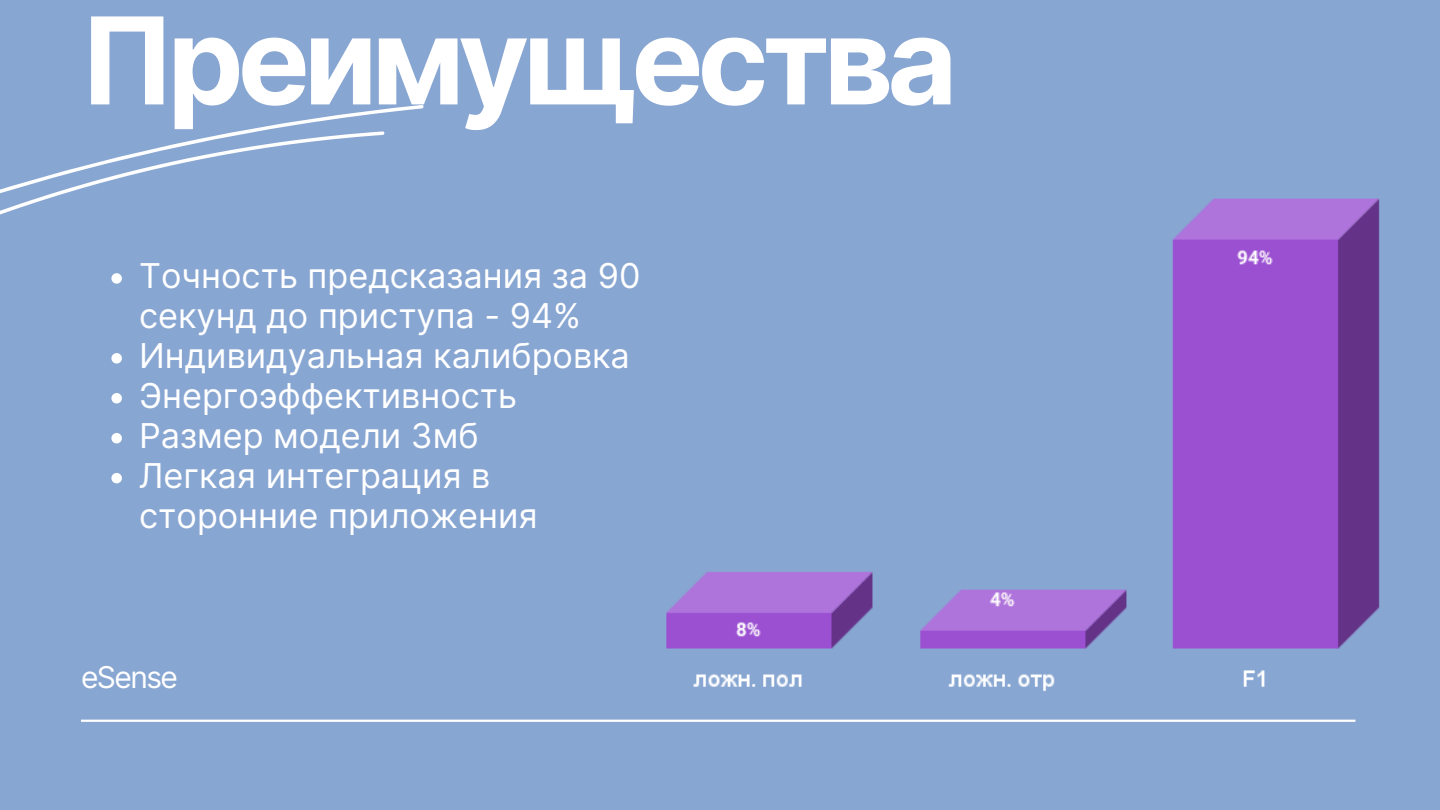
<style>
.page{position:relative;width:1440px;height:810px;background:#88a6d2}
.page>*{position:absolute;margin:0;border:0;box-sizing:border-box;transform-origin:0 0}
.t1{font:700 121px "Inter";letter-spacing:-.05em;color:#fff}
.t2{font:34.2px/39.9px "Inter";color:#fff}
.t3{font:30px "Inter";letter-spacing:-.05em;color:#fff}
</style>
<div class="page">
<hr style="left:81px;top:720px;width:1274px;height:2px;background:#fff">
<svg style="left:0;top:109px;width:386px;height:106px"></svg>
<img style="left:609px;top:198px;width:771px;height:522px">
<svg style="left:111px;top:273px;width:11px;height:11px"></svg>
<svg style="left:111px;top:353px;width:11px;height:11px"></svg>
<svg style="left:111px;top:393px;width:11px;height:10px"></svg>
<svg style="left:111px;top:433px;width:11px;height:10px"></svg>
<svg style="left:111px;top:473px;width:11px;height:10px"></svg>
<p class="t1" style="left:81px;top:-12px;width:878px">Преимущества</p>
<p class="t2" style="left:139px;top:256px;width:503px">Точность предсказания за 90 секунд до приступа - 94%</p>
<p class="t2" style="left:139px;top:336px;width:492px">Индивидуальная калибровка</p>
<p class="t2" style="left:139px;top:376px;width:379px">Энергоэффективность</p>
<p class="t2" style="left:139px;top:416px;width:341px">Размер модели 3мб</p>
<p class="t2" style="left:139px;top:456px;width:400px">Легкая интеграция в сторонние приложения</p>
<p class="t3" style="left:81px;top:659px;width:99px">eSense</p>
</div>
